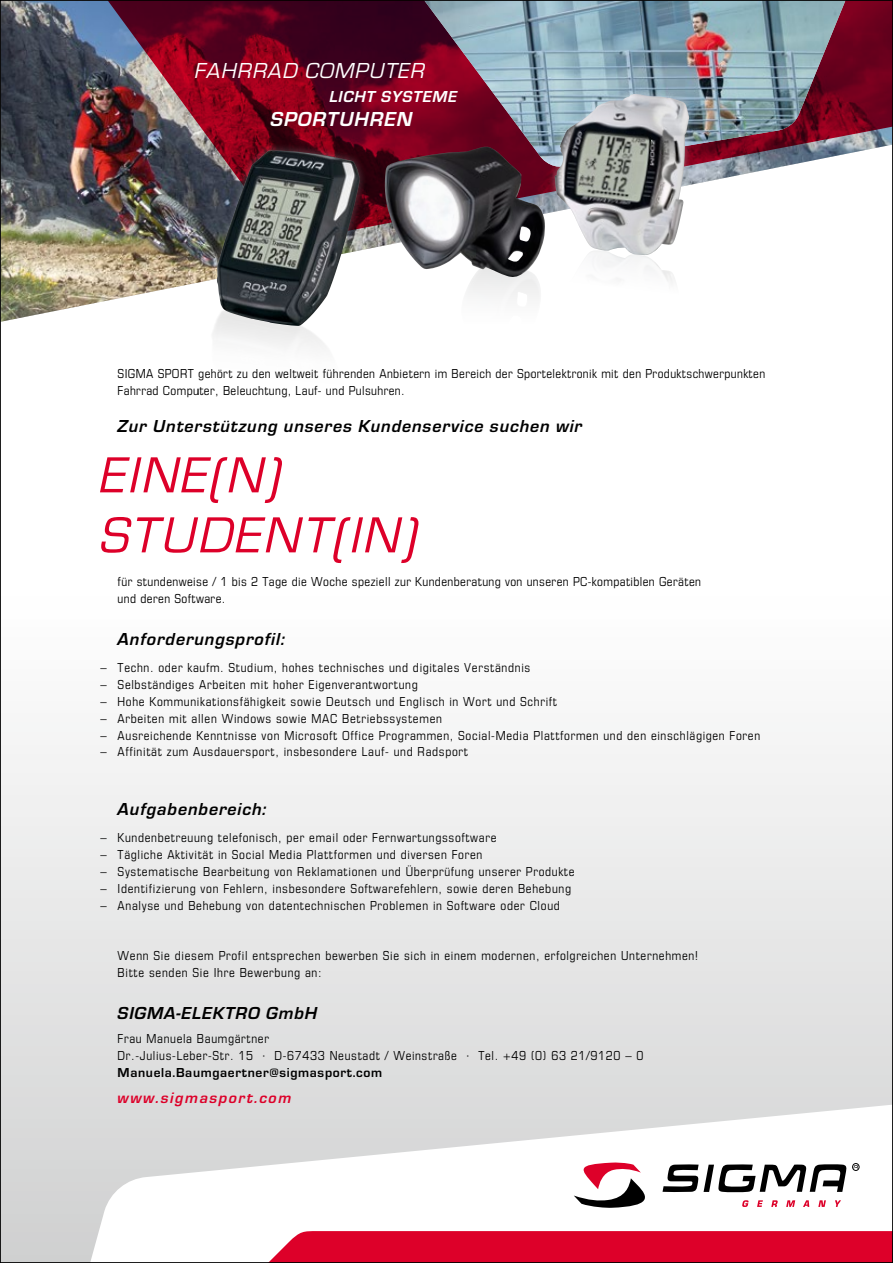
<style>
.page{position:relative;width:893px;height:1263px;background:#fff}
.page>*{position:absolute;margin:0;border:0;box-sizing:border-box;transform-origin:0 0}
.t1{font:italic 52.5px/60px "Eurostile OT";letter-spacing:.05em;color:#dd0029}
.t2{font:italic 22.5px "Eurostile OT";letter-spacing:.05em;color:#fff}
.t3{font:italic 700 21px "Eurostile OT";letter-spacing:.05em;color:#fff}
.t4{font:italic 700 18px "Eurostile OT";letter-spacing:.05em;color:#000}
.t5{font:italic 700 16.5px "Eurostile OT";letter-spacing:.05em;color:#fff}
.t6{font:italic 700 15.75px "Eurostile OT";letter-spacing:.1em;color:#dd0029}
.t7{font:13.5px/16.8px "Eurostile OT Cond";letter-spacing:.05em;color:#000}
.t8{font:13.5px/16.8px "Eurostile OT Cond";letter-spacing:.03em;color:#000}
.t9{font:700 13.5px "Eurostile OT";letter-spacing:.05em;color:#000}
</style>
<div class="page">
<svg style="left:85px;top:1067px;width:806px;height:194px;fill:#dddede"></svg>
<svg style="left:742px;top:1200px;width:7px;height:7px"></svg>
<svg style="left:757px;top:1200px;width:6px;height:7px"></svg>
<svg style="left:771px;top:1200px;width:7px;height:7px"></svg>
<svg style="left:786px;top:1200px;width:9px;height:7px"></svg>
<svg style="left:803px;top:1200px;width:6px;height:7px"></svg>
<svg style="left:818px;top:1200px;width:8px;height:7px"></svg>
<svg style="left:835px;top:1200px;width:6px;height:7px"></svg>
<svg style="left:662px;top:1164px;width:185px;height:28px"></svg>
<svg style="left:574px;top:1162px;width:77px;height:46px"></svg>
<div style="left:852px;top:1163px;width:7px;height:8px;border:1px solid #000;border-radius:50%"></div>
<svg style="left:853px;top:1165px;width:5px;height:3px"></svg>
<svg style="left:97px;top:1231px;width:794px;height:30px"></svg>
<img style="left:2px;top:2px;width:383px;height:320px">
<img style="left:104px;top:2px;width:787px;height:239px">
<svg style="left:341px;top:2px;width:536px;height:167px;background:#650e29"></svg>
<img style="left:424px;top:2px;width:421px;height:167px">
<img style="left:198px;top:303px;width:176px;height:61px">
<div style="left:209px;top:142px;width:158px;height:192px;background:#fff;opacity:.25"></div>
<img style="left:217px;top:150px;width:143px;height:176px">
<svg style="left:541px;top:80px;width:160px;height:186px"></svg>
<img style="left:555px;top:94px;width:134px;height:161px">
<img style="left:385px;top:147px;width:160px;height:131px">
<h2 class="t2" style="left:195px;top:58px;width:231px">FAHRRAD COMPUTER</h2>
<p class="t5" style="left:329px;top:87px;width:129px">LICHT SYSTEME</p>
<h3 class="t3" style="left:270px;top:107px;width:143px">SPORTUHREN</h3>
<p class="t8" style="left:118px;top:365px;width:649px">SIGMA SPORT gehört zu den weltweit führenden Anbietern im Bereich der Sportelektronik mit den Produktschwerpunkten<br>Fahrrad Computer, Beleuchtung, Lauf- und Pulsuhren.</p>
<h3 class="t4" style="left:118px;top:416px;width:466px">Zur Unterstützung unseres Kundenservice suchen wir</h3>
<h1 class="t1" style="left:101px;top:446px;width:319px">EINE(N)<br>STUDENT(IN)</h1>
<p class="t8" style="left:118px;top:573px;width:585px">für stundenweise / 1 bis 2 Tage die Woche speziell zur Kundenberatung von unseren PC-kompatiblen Geräten und deren Software.</p>
<h3 class="t4" style="left:118px;top:629px;width:169px">Anforderungsprofil:</h3>
<p class="t7" style="left:101px;top:659px;width:431px">– Techn. oder kaufm. Studium, hohes technisches und digitales Verständnis</p>
<p class="t7" style="left:101px;top:676px;width:319px">– Selbständiges Arbeiten mit hoher Eigenverantwortung</p>
<p class="t7" style="left:101px;top:693px;width:458px">– Hohe Kommunikationsfähigkeit sowie Deutsch und Englisch in Wort und Schrift</p>
<p class="t7" style="left:101px;top:710px;width:343px">– Arbeiten mit allen Windows sowie MAC Betriebssystemen</p>
<p class="t7" style="left:101px;top:727px;width:661px">– Ausreichende Kenntnisse von Microsoft Office Programmen, Social-Media Plattformen und den einschlägigen Foren</p>
<p class="t7" style="left:101px;top:744px;width:369px">– Affinität zum Ausdauersport, insbesondere Lauf- und Radsport</p>
<h3 class="t4" style="left:118px;top:799px;width:150px">Aufgabenbereich:</h3>
<p class="t7" style="left:101px;top:830px;width:397px">– Kundenbetreuung telefonisch, per email oder Fernwartungssoftware</p>
<p class="t7" style="left:101px;top:846px;width:383px">– Tägliche Aktivität in Social Media Plattformen und diversen Foren</p>
<p class="t7" style="left:101px;top:863px;width:475px">– Systematische Bearbeitung von Reklamationen und Überprüfung unserer Produkte</p>
<p class="t7" style="left:101px;top:880px;width:472px">– Identifizierung von Fehlern, insbesondere Softwarefehlern, sowie deren Behebung</p>
<p class="t7" style="left:101px;top:897px;width:461px">– Analyse und Behebung von datentechnischen Problemen in Software oder Cloud</p>
<p class="t7" style="left:118px;top:948px;width:582px">Wenn Sie diesem Profil entsprechen bewerben Sie sich in einem modernen, erfolgreichen Unternehmen!<br>Bitte senden Sie Ihre Bewerbung an:</p>
<h3 class="t4" style="left:118px;top:1003px;width:201px">SIGMA-ELEKTRO GmbH</h3>
<p class="t7" style="left:118px;top:1031px;width:527px">Frau Manuela Baumgärtner<br>Dr.-Julius-Leber-Str. 15 · D-67433 Neustadt / Weinstraße · Tel. +49 (0) 63 21/9120 – 0</p>
<p class="t9" style="left:118px;top:1065px;width:266px">Manuela.Baumgaertner@sigmasport.com</p>
<p class="t6" style="left:118px;top:1088px;width:175px">www.sigmasport.com</p>
</div>
